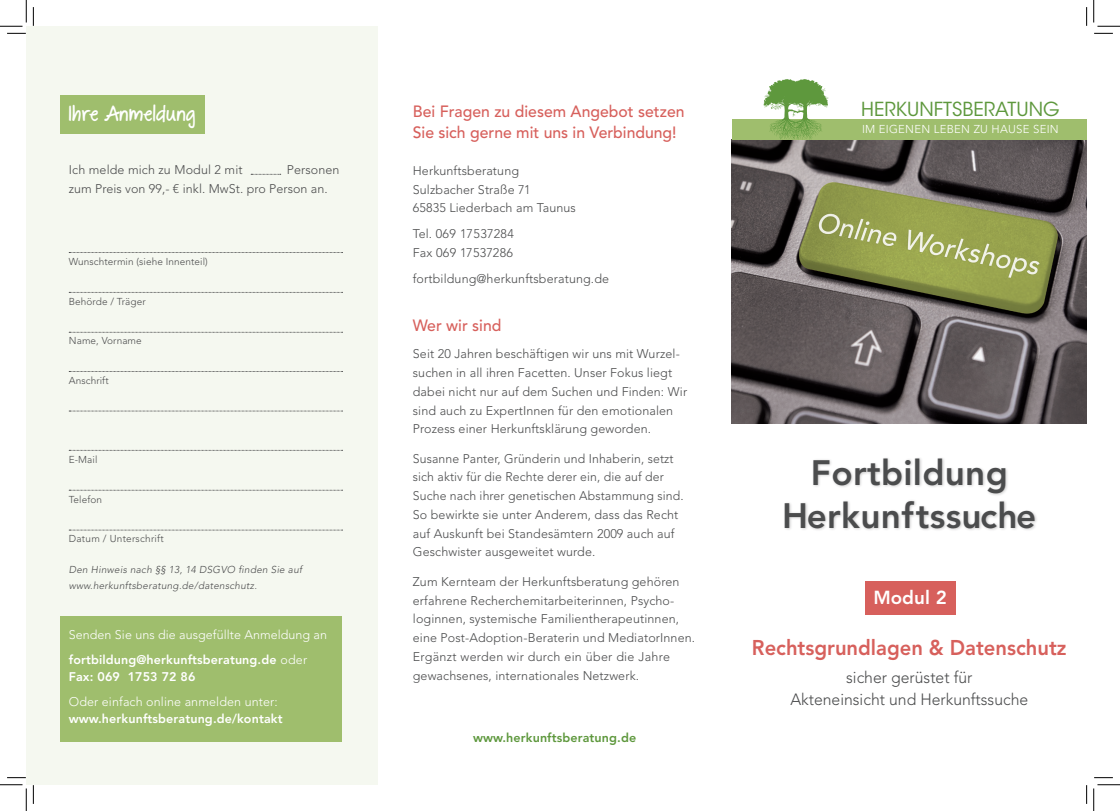
<style>
.page{position:relative;width:1120px;height:811px;background:#fff}
.page>*{position:absolute;margin:0;border:0;box-sizing:border-box;transform-origin:0 0}
.t1{font:800 35px/42.5px "Avenir LT Std";letter-spacing:.01em;color:#4b4c4d;text-align:center}
.t2{font:800 21.25px "Avenir LT Std";color:#d7605c;scale:.95 1}
.t3{font:19.25px "ITC Avant Garde Std";color:#5e983d}
.t4{font:700 18.75px "The Great Escape";letter-spacing:.025em;color:#fff}
.t5{font:800 18.75px "Avenir LT Std";color:#fff}
.t6{font:500 16.25px/21.2px "Avenir LT Std";color:#d7605c}
.t7{font:300 16.25px/21.2px "Avenir LT Std";color:#4b4c4d;text-align:center}
.t8{font:300 12.5px/18.8px "Avenir LT Std";letter-spacing:.01em;color:#4b4c4d}
.t9{font:300 12.5px/24.6px "Avenir LT Std";letter-spacing:.01em;color:#fff}
.t10{font:800 12.5px "Avenir LT Std";letter-spacing:.01em;color:#fff}
.t11{font:800 12.5px "Avenir LT Std";letter-spacing:.01em;color:#5e983d}
.t12{font:300 11.38px "Avenir LT Std";letter-spacing:.025em;color:#fff}
.t13{font:300 10px "Avenir LT Std";letter-spacing:.01em;color:#4b4c4d}
.t14{font:italic 300 10px/16.2px "Avenir LT Std";letter-spacing:.025em;color:#4b4c4d}
.s1{font-weight:800}
</style>
<div class="page">
<div style="left:26px;top:26px;width:351px;height:759px;background:#f5f8f0"></div>
<svg style="left:69px;top:292px;width:273px;height:1px"></svg>
<svg style="left:69px;top:332px;width:273px;height:1px"></svg>
<svg style="left:69px;top:371px;width:273px;height:1px"></svg>
<svg style="left:69px;top:411px;width:273px;height:1px"></svg>
<svg style="left:69px;top:490px;width:273px;height:1px"></svg>
<div style="left:60px;top:95px;width:144px;height:39px;background:#9fbe6d"></div>
<svg style="left:69px;top:450px;width:273px;height:1px"></svg>
<svg style="left:69px;top:252px;width:273px;height:1px"></svg>
<svg style="left:69px;top:530px;width:273px;height:1px"></svg>
<div style="left:864px;top:581px;width:90px;height:34px;background:#d7605c"></div>
<img style="left:731px;top:140px;width:355px;height:283px">
<div style="left:731px;top:119px;width:355px;height:21px;background:#9fbe6d"></div>
<img style="left:760px;top:79px;width:72px;height:66px">
<div style="left:782px;top:456px;width:255px;height:76px;background:#231f20;opacity:.25"></div>
<div style="left:60px;top:616px;width:282px;height:126px;background:#9fbe6d"></div>
<svg style="left:251px;top:174px;width:30px;height:1px"></svg>
<svg style="left:7px;top:33px;width:19px;height:1px"></svg>
<svg style="left:1094px;top:33px;width:18px;height:1px"></svg>
<svg style="left:7px;top:777px;width:19px;height:1px"></svg>
<svg style="left:1094px;top:777px;width:18px;height:1px"></svg>
<svg style="left:33px;top:7px;width:1px;height:19px"></svg>
<svg style="left:33px;top:785px;width:1px;height:19px"></svg>
<svg style="left:0;top:0;width:27px;height:27px"></svg>
<svg style="left:0;top:784px;width:27px;height:27px"></svg>
<svg style="left:1093px;top:0;width:26px;height:27px"></svg>
<svg style="left:1093px;top:784px;width:26px;height:27px"></svg>
<h3 class="t4" style="left:69px;top:104px;width:128px">Ihre Anmeldung</h3>
<p class="t8" style="left:69px;top:160px;width:175px">Ich melde mich zu Modul 2 mit</p>
<p class="t8" style="left:69px;top:160px;width:272px;text-indent:218px">Personen zum Preis von 99,- € inkl. MwSt. pro Person an.</p>
<p class="t13" style="left:69px;top:256px;width:140px">Wunschtermin (siehe Innenteil)</p>
<p class="t13" style="left:69px;top:295px;width:78px">Behörde / Träger</p>
<p class="t13" style="left:69px;top:335px;width:74px">Name, Vorname</p>
<p class="t13" style="left:69px;top:374px;width:41px">Anschrift</p>
<p class="t13" style="left:69px;top:454px;width:30px">E-Mail</p>
<p class="t13" style="left:69px;top:493px;width:35px">Telefon</p>
<p class="t13" style="left:69px;top:533px;width:96px">Datum / U nterschrift</p>
<p class="t14" style="left:69px;top:561px;width:235px">Den Hinweis nach §§ 13, 14 DSGVO finden Sie auf www.herkunftsberatung.de/datenschutz.</p>
<p class="t9" style="left:69px;top:622px;width:260px">Senden Sie uns die ausgefüllte Anmeldung an <span class="s1">fortbildung@herkunftsberatung.de</span> oder</p>
<p class="t10" style="left:69px;top:669px;width:128px">Fax: 069 1753 72 86</p>
<p class="t9" style="left:69px;top:689px;width:210px">Oder einfach online anmelden unter:</p>
<p class="t10" style="left:69px;top:711px;width:215px">www.herkunftsberatung.de/kontakt</p>
<h3 class="t6" style="left:412px;top:101px;width:273px">Bei Fragen zu diesem Angebot setzen<br>Sie sich gerne mit uns in Verbindung!</h3>
<p class="t8" style="left:412px;top:161px;width:165px">Herkunftsberatung<br>Sulzbacher Straße 71<br>65835 Liederbach am Taunus</p>
<p class="t8" style="left:412px;top:224px;width:103px">Tel. 069 17537284<br>Fax 069 17537286</p>
<p class="t8" style="left:412px;top:269px;width:198px">fortbildung@herkunftsberatung.de</p>
<h3 class="t6" style="left:413px;top:315px;width:90px">Wer wir sind</h3>
<p class="t8" style="left:413px;top:345px;width:276px">Seit 20 Jahren beschäftigen wir uns mit Wurzel&shy;suchen in all ihren Facetten. U nser Fokus liegt dabei nicht nur auf dem Suchen und Finden: Wir sind auch zu ExpertInnen für den emotionalen Prozess einer Herkunftsklärung geworden.</p>
<p class="t8" style="left:413px;top:449px;width:272px">Susanne Panter, Gründerin und Inhaberin, setzt sich aktiv für die Rechte derer ein, die auf der Suche nach ihrer genetischen Abstammung sind.<br>So bewirkte sie unter Anderem, dass das Recht auf Auskunft bei Standesämtern 2009 auch auf Geschwister ausgeweitet wurde.</p>
<p class="t8" style="left:413px;top:572px;width:284px">Zum Kernteam der Herkunftsberatung gehören erfahrene Recherchemitarbeiterinnen, Psycho&shy;loginnen, systemische Familientherapeutinnen, eine Post-Adoption-Beraterin und MediatorInnen.<br>Ergänzt werden wir durch ein über die Jahre gewachsenes, internationales N etzwerk.</p>
<p class="t11" style="left:473px;top:730px;width:165px">www.herkunftsberatung.de</p>
<h3 class="t3" style="left:860px;top:98px;width:200px">HERKUNFTSBERATUNG</h3>
<p class="t12" style="left:861px;top:123px;width:198px">Im eigenen Leben zu Hause sei n</p>
<h1 class="t1" style="left:782px;top:452px;width:255px">Fortbildung<br>Herkunftssuche</h1>
<h3 class="t5" style="left:873px;top:587px;width:75px">Modul 2</h3>
<h2 class="t2" style="left:751px;top:635px;width:332px">Rechtsgrundlagen &amp; Datenschutz</h2>
<h3 class="t7" style="left:790px;top:667px;width:239px">sicher gerüstet für<br>Akteneinsicht und Herkunftssuche</h3>
</div>
